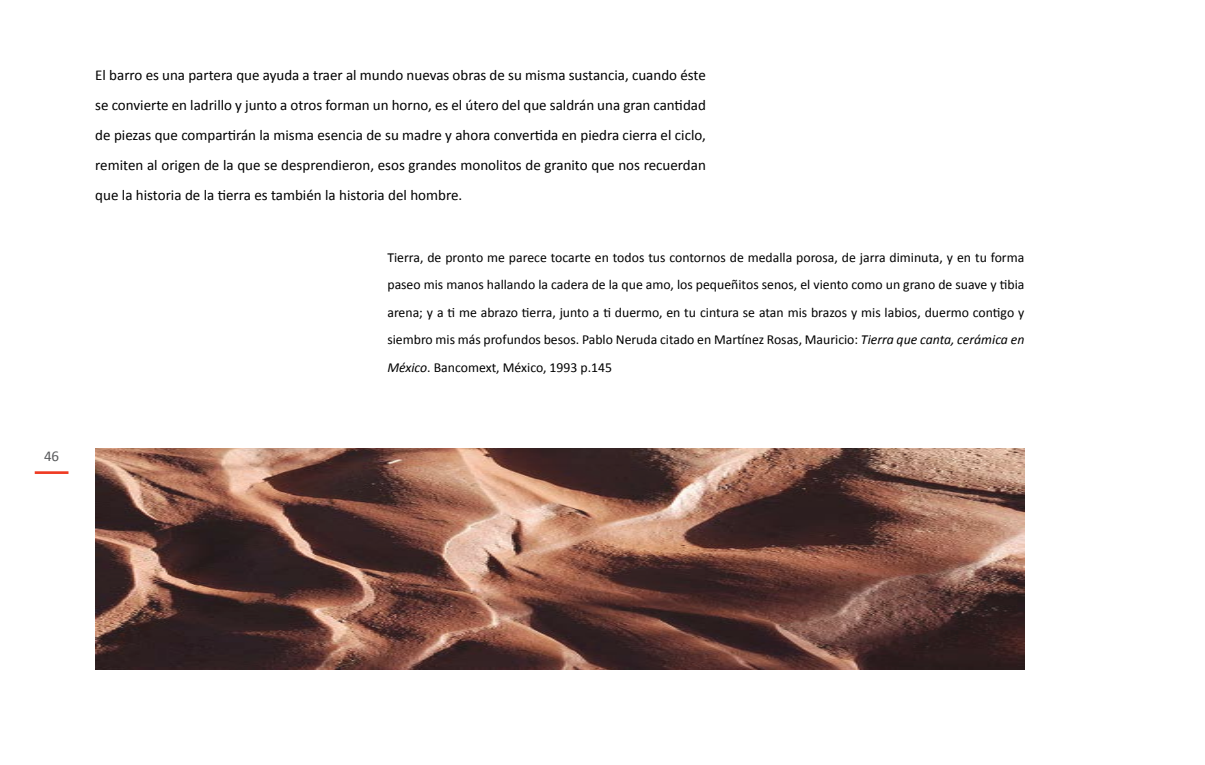
<style>
.page{position:relative;width:1205px;height:765px;background:#fff}
.page>*{position:absolute;margin:0;border:0;box-sizing:border-box;transform-origin:0 0}
.t1{font:15px/30px "Calibri";color:#000;text-align:justify}
.t2{font:15px "Calibri";color:#58595b}
.t3{font:13.75px/27.5px "Calibri";color:#000;text-align:justify}
.s1{font-style:italic}
</style>
<div class="page">
<hr style="left:35px;top:471px;width:33px;height:3px;background:#ef3b23">
<img style="left:95px;top:448px;width:929px;height:222px">
<p class="t2" style="left:44px;top:447px;width:17px">46</p>
<p class="t1" style="left:95px;top:60px;width:612px">El barro es una partera que ayuda a traer al mundo nuevas obras de su misma sustancia, cuando éste se convierte en ladrillo y junto a otros forman un horno, es el útero del que saldrán una gran cantidad de piezas que compartirán la misma esencia de su madre y ahora convertida en piedra cierra el ciclo, remiten al origen de la que se desprendieron, esos grandes monolitos de granito que nos recuerdan que la historia de la tierra es también la historia del hombre.</p>
<p class="t3" style="left:387px;top:244px;width:638px">Tierra, de pronto me parece tocarte en todos tus contornos de medalla porosa, de jarra diminuta, y en tu forma paseo mis manos hallando la cadera de la que amo, los pequeñitos senos, el viento como un grano de suave y tibia arena; y a ti me abrazo tierra, junto a ti duermo, en tu cintura se atan mis brazos y mis labios, duermo contigo y siembro mis más profundos besos. Pablo Neruda citado en Martínez Rosas, Mauricio: <span class="s1">Tierra que canta, cerámica en México</span>. Bancomext, México, 1993 p.145</p>
</div>
